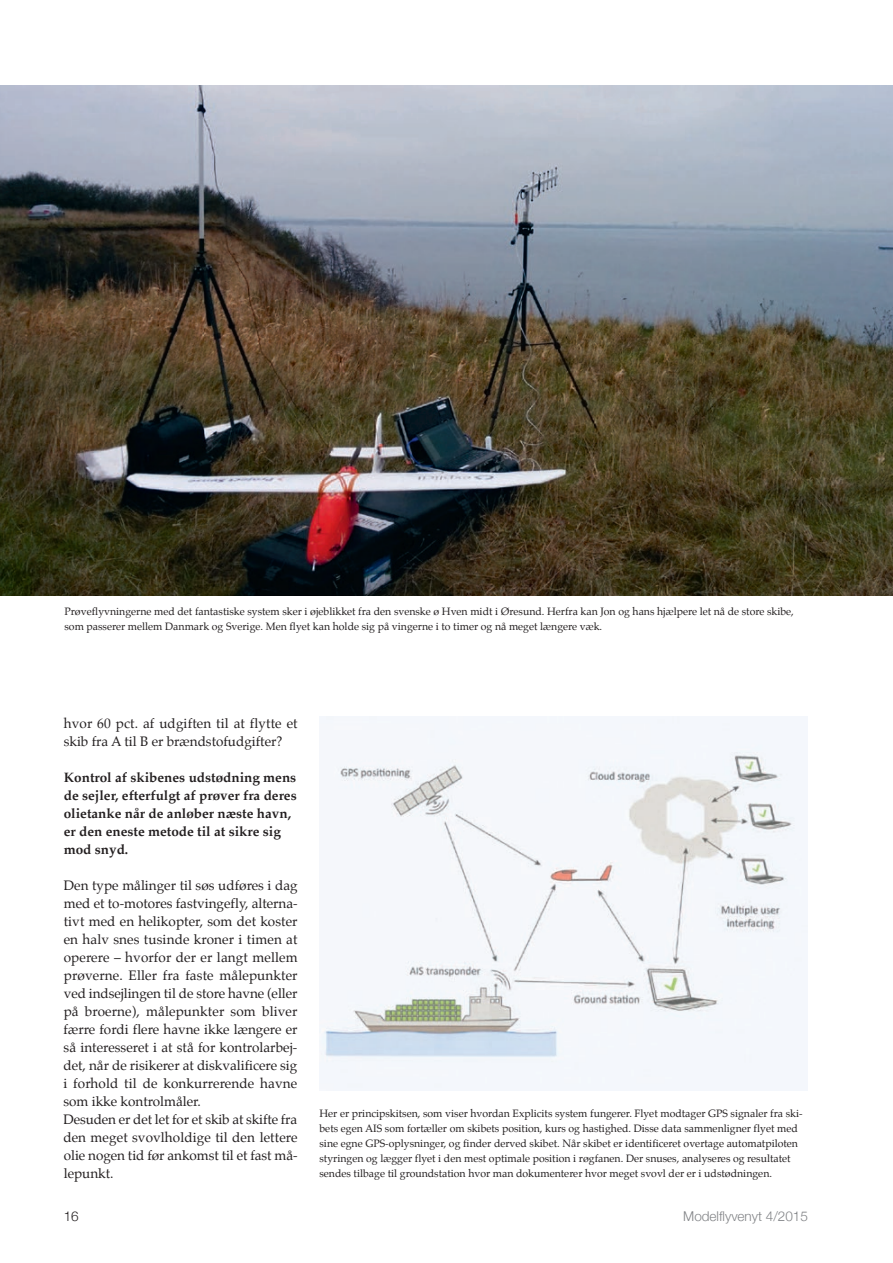
<style>
.page{position:relative;width:893px;height:1263px;background:#fff}
.page>*{position:absolute;margin:0;border:0;box-sizing:border-box;transform-origin:0 0}
.t1{font:13.5px/18px "Palatino";color:#231f20}
.t2{font:700 13.5px/18px "Palatino";color:#231f20}
.t3{font:300 13.5px "Helvetica Neue";color:#808285}
.t4{font:300 13.5px "Helvetica Neue";color:#231f20}
.t5{font:10.5px/15px "Palatino";color:#231f20}
</style>
<div class="page">
<img style="left:0;top:85px;width:892px;height:510px">
<img style="left:320px;top:717px;width:488px;height:373px">
<p class="t5" style="left:64px;top:604px;width:731px">Prøveflyvningerne med det fantastiske system sker i øjeblikket fra den svenske ø Hven midt i Øresund. Herfra kan Jon og hans hjælpere let nå de store skibe, som passerer mellem Danmark og Sverige. Men flyet kan holde sig på vingerne i to timer og nå meget længere væk.</p>
<p class="t1" style="left:64px;top:714px;width:235px">hvor 60 pct. af udgiften til at flytte et skib fra A til B er brændstofudgifter?</p>
<p class="t2" style="left:64px;top:768px;width:234px">kontrol af skibenes udstødning mens de sejler, efterfulgt af prøver fra deres olietanke når de anløber næste havn, er den eneste metode til at sikre sig mod snyd.</p>
<p class="t1" style="left:63px;top:876px;width:236px">Den type målinger til søs udføres i dag med et to-motores fastvingefly, alterna&shy;tivt med en helikopter, som det koster en halv snes tusinde kroner i timen at operere – hvorfor der er langt mellem prøverne. Eller fra faste målepunkter ved indsejlingen til de store havne (eller på broerne), målepunkter som bliver færre fordi flere havne ikke længere er så interesseret i at stå for kontrolarbej&shy;det, når de risikerer at diskvalificere sig i forhold til de konkurrerende havne som ikke kontrolmåler.<br>Desuden er det let for et skib at skifte fra den meget svovlholdige til den lettere olie nogen tid før ankomst til et fast må&shy;lepunkt.</p>
<p class="t4" style="left:64px;top:1205px;width:17px">16</p>
<p class="t3" style="left:683px;top:1205px;width:126px">Modelflyvenyt 4/2015</p>
<p class="t5" style="left:319px;top:1106px;width:485px">Her er principskitsen, som viser hvordan Explicits system fungerer. Flyet modtager GPS signaler fra ski&shy;bets egen AIS som fortæller om skibets position, kurs og hastighed. Disse data sammenligner flyet med sine egne GPS-oplysninger, og finder derved skibet. Når skibet er identificeret overtage automatpiloten styringen og lægger flyet i den mest optimale position i røgfanen. Der snuses, analyseres og resultatet sendes tilbage til groundstation hvor man dokumenterer hvor meget svovl der er i udstødningen.</p>
</div>
